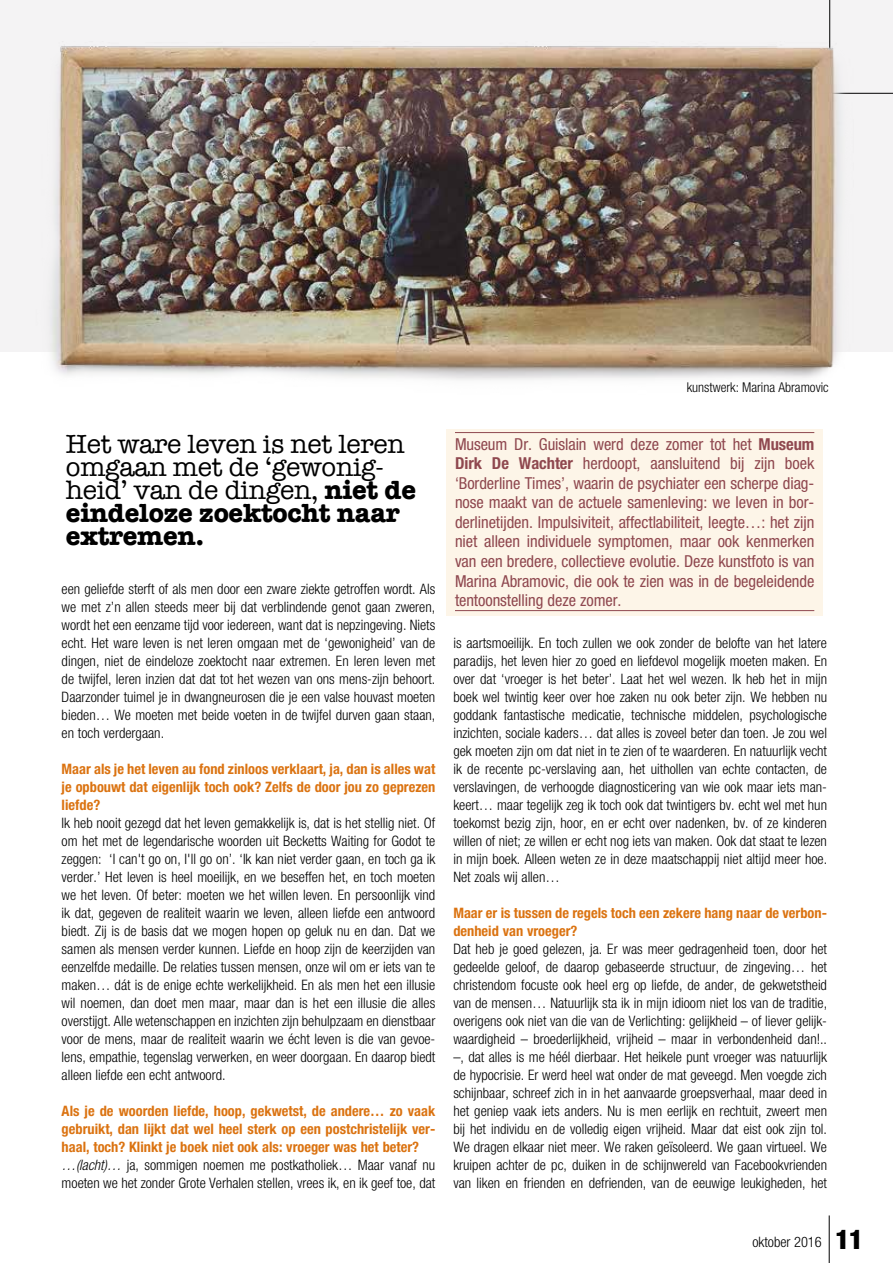
<style>
.page{position:relative;width:893px;height:1263px;background:#fff}
.page>*{position:absolute;margin:0;border:0;box-sizing:border-box;transform-origin:0 0}
.t1{font:27px/23px "American Typewriter";letter-spacing:-.01em;color:#000}
.t2{font:condensed 16.5px/19.5px "Helvetica Neue LT Std";letter-spacing:-.005em;color:#8f484f;text-align:justify}
.t3{font:300 condensed 14.4px/18px "Helvetica Neue LT Std";color:#000;text-align:justify}
.t4{font:700 condensed 14.4px/18px "Helvetica Neue LT Std";color:#db7311}
.t5{font:300 condensed 13.5px "Helvetica Neue LT Std";color:#000}
.s1{font-weight:700}
.s2{font-weight:300;font-style:italic;color:#000}
.s3{font-weight:300;color:#000}
.s4{font-weight:900;font-size:27px}
</style>
<div class="page">
<div style="left:446px;top:429px;width:377px;height:186px;background:#fdf5e8"></div>
<hr style="left:455px;top:432px;width:359px;height:1px;background:#8f484f">
<hr style="left:455px;top:610px;width:359px;height:1px;background:#8f484f">
<hr style="left:829px;top:1215px;width:1px;height:48px;background:#000">
<img style="left:0;top:0;width:893px;height:380px">
<p class="t5" style="left:687px;top:380px;width:143px">kunstwerk: Marina Abramovic</p>
<h1 class="t1" style="left:66px;top:431px;width:352px">Het ware leven is net leren omgaan met de ‘gewonig&shy;heid’ van de dingen, <span class="s1">niet de eindeloze zoektocht naar extremen.</span></h1>
<p class="t2" style="left:455px;top:434px;width:361px">Museum Dr. Guislain werd deze zomer tot het <span class="s1">Museum Dirk De Wachter</span> herdoopt, aansluitend bij zijn boek ‘Borderline Times’, waarin de psychiater een scherpe diag&shy;nose maakt van de actuele samenleving: we leven in bor&shy;derlinetijden. Impulsiviteit, affectlabiliteit, leegte…: het zijn niet alleen individuele symptomen, maar ook kenmerken van een bredere, collectieve evolutie. Deze kunstfoto is van Marina Abramovic, die ook te zien was in de begeleidende tentoonstelling deze zomer.</p>
<p class="t3" style="left:62px;top:580px;width:375px">een geliefde sterft of als men door een zware ziekte getroffen wordt. Als we met z’n allen steeds meer bij dat verblindende genot gaan zweren, wordt het een eenzame tijd voor iedereen, want dat is nepzingeving. Niets echt. Het ware leven is net leren omgaan met de ‘gewonigheid’ van de dingen, niet de eindeloze zoektocht naar extremen. En leren leven met de twijfel, leren inzien dat dat tot het wezen van ons mens-zijn behoort.<br>Daarzonder tuimel je in dwangneurosen die je een valse houvast moeten bieden… We moeten met beide voeten in de twijfel durven gaan staan, en toch verdergaan.</p>
<p class="t4" style="left:62px;top:760px;width:375px;text-align:justify">Maar als je het leven au fond zinloos verklaart, ja, dan is alles wat je opbouwt dat eigenlijk toch ook? Zelfs de door jou zo geprezen liefde?</p>
<p class="t3" style="left:62px;top:814px;width:375px">Ik heb nooit gezegd dat het leven gemakkelijk is, dat is het stellig niet. Of om het met de legendarische woorden uit Becketts Waiting for Godot te zeggen: ‘I can't go on, I'll go on’. ‘Ik kan niet verder gaan, en toch ga ik verder.’ Het leven is heel moeilijk, en we beseffen het, en toch moeten we het leven. Of beter: moeten we het willen leven. En persoonlijk vind ik dat, gegeven de realiteit waarin we leven, alleen liefde een antwoord biedt. Zij is de basis dat we mogen hopen op geluk nu en dan. Dat we samen als mensen verder kunnen. Liefde en hoop zijn de keerzijden van eenzelfde medaille. De relaties tussen mensen, onze wil om er iets van te maken… dát is de enige echte werkelijkheid. En als men het een illusie wil noemen, dan doet men maar, maar dan is het een illusie die alles overstijgt. Alle wetenschappen en inzichten zijn behulpzaam en dienstbaar voor de mens, maar de realiteit waarin we écht leven is die van gevoe&shy;lens, empathie, tegenslag verwerken, en weer doorgaan. En daarop biedt alleen liefde een echt antwoord.</p>
<p class="t4" style="left:62px;top:1102px;width:375px">Als je de woorden liefde, hoop, gekwetst, de andere… zo vaak gebruikt, dan lijkt dat wel heel sterk op een postchristelijk ver&shy;haal, toch? Klinkt je boek niet ook als: vroeger was het beter? <span class="s2">…(lacht)…</span> <span class="s3">ja, sommigen noemen me postkatholiek… Maar vanaf nu moeten we het zonder Grote Verhalen stellen, vrees ik, en ik geef toe, dat</span></p>
<p class="t3" style="left:453px;top:634px;width:375px">is aartsmoeilijk. En toch zullen we ook zonder de belofte van het latere paradijs, het leven hier zo goed en liefdevol mogelijk moeten maken. En over dat ‘vroeger is het beter’. Laat het wel wezen. Ik heb het in mijn boek wel twintig keer over hoe zaken nu ook beter zijn. We hebben nu goddank fantastische medicatie, technische middelen, psychologische inzichten, sociale kaders… dat alles is zoveel beter dan toen. Je zou wel gek moeten zijn om dat niet in te zien of te waarderen. En natuurlijk vecht ik de recente pc-verslaving aan, het uithollen van echte contacten, de verslavingen, de verhoogde diagnosticering van wie ook maar iets man&shy;keert… maar tegelijk zeg ik toch ook dat twintigers bv. echt wel met hun toekomst bezig zijn, hoor, en er echt over nadenken, bv. of ze kinderen willen of niet; ze willen er echt nog iets van maken. Ook dat staat te lezen in mijn boek. Alleen weten ze in deze maatschappij niet altijd meer hoe.<br>Net zoals wij allen…</p>
<p class="t4" style="left:453px;top:904px;width:375px">Maar er is tussen de regels toch een zekere hang naar de verbon&shy;denheid van vroeger?</p>
<p class="t3" style="left:453px;top:940px;width:375px">Dat heb je goed gelezen, ja. Er was meer gedragenheid toen, door het gedeelde geloof, de daarop gebaseerde structuur, de zingeving… het christendom focuste ook heel erg op liefde, de ander, de gekwetstheid van de mensen… Natuurlijk sta ik in mijn idioom niet los van de traditie, overigens ook niet van die van de Verlichting: gelijkheid – of liever gelijk&shy;waardigheid – broederlijkheid, vrijheid – maar in verbondenheid dan!.. –, dat alles is me héél dierbaar. Het heikele punt vroeger was natuurlijk de hypocrisie. Er werd heel wat onder de mat geveegd. Men voegde zich schijnbaar, schreef zich in in het aanvaarde groepsverhaal, maar deed in het geniep vaak iets anders. Nu is men eerlijk en rechtuit, zweert men bij het individu en de volledig eigen vrijheid. Maar dat eist ook zijn tol.<br>We dragen elkaar niet meer. We raken geïsoleerd. We gaan virtueel. We kruipen achter de pc, duiken in de schijnwereld van Facebookvrienden van liken en frienden en defrienden, van de eeuwige leukigheden, het</p>
<p class="t3" style="left:752px;top:1232px;width:112px">oktober 2016 <span class="s4">11</span></p>
</div>
